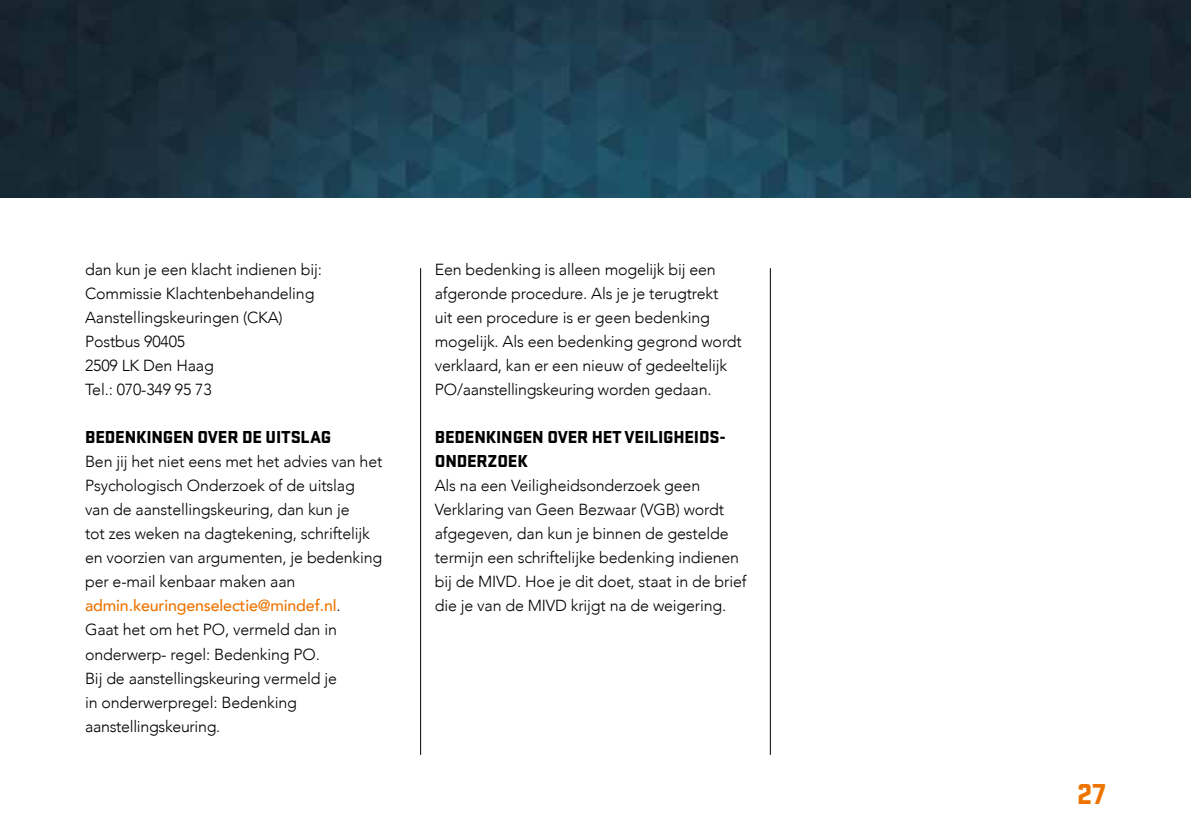
<style>
.page{position:relative;width:1191px;height:840px;background:#fff}
.page>*{position:absolute;margin:0;border:0;box-sizing:border-box;transform-origin:0 0}
.t1{font:900 30px "Stratum 1";color:#ee7402}
.t2{font:900 18px/24px "Stratum 1";letter-spacing:-.01em;color:#000}
.t3{font:300 16px/24px "Avenir";letter-spacing:-.01em;color:#000}
.s1{font-weight:500;color:#ee7402}
</style>
<div class="page">
<hr style="left:420px;top:268px;width:1px;height:486px;background:#000">
<hr style="left:770px;top:268px;width:1px;height:486px;background:#000">
<img style="left:0;top:0;width:1191px;height:197px">
<p class="t3" style="left:85px;top:257px;width:238px">dan kun je een klacht indienen bij:<br>Commissie Klachtenbehandeling<br>Aanstellingskeuringen (CKA)<br>Postbus 90405<br>2509 LK Den Haag<br>Tel.: 070-349 95 73</p>
<p class="t2" style="left:85px;top:424px;width:248px">BEDENKINGEN OVER DE UITSLAG</p>
<p class="t3" style="left:85px;top:449px;width:299px">Ben jij het niet eens met het advies van het Psychologisch Onderzoek of de uitslag van de aanstellingskeuring, dan kun je<br>tot zes weken na dagtekening, schriftelijk en voorzien van argumenten, je bedenking per e-mail kenbaar maken aan <span class="s1">admin.keuringenselectie@mindef.nl</span>.<br>Gaat het om het PO, vermeld dan in onderwerp- regel: Bedenking PO.<br>Bij de aanstellingskeuring vermeld je<br>in onderwerpregel: Bedenking aanstellingskeuring.</p>
<p class="t3" style="left:435px;top:257px;width:308px">Een bedenking is alleen mogelijk bij een afgeronde procedure. Als je je terugtrekt<br>uit een procedure is er geen bedenking mogelijk. Als een bedenking gegrond wordt verklaard, kan er een nieuw of gedeeltelijk PO/aanstellingskeuring worden gedaan.</p>
<p class="t2" style="left:435px;top:424px;width:292px">BEDENKINGEN OVER HET VEILIGHEIDS-<br>ONDERZOEK</p>
<p class="t3" style="left:435px;top:473px;width:313px">Als na een Veiligheidsonderzoek geen Verklaring van Geen Bezwaar (VGB) wordt afgegeven, dan kun je binnen de gestelde termijn een schriftelijke bedenking indienen bij de MIVD. Hoe je dit doet, staat in de brief die je van de MIVD krijgt na de weigering.</p>
<h1 class="t1" style="left:1077px;top:771px;width:30px">27</h1>
</div>
